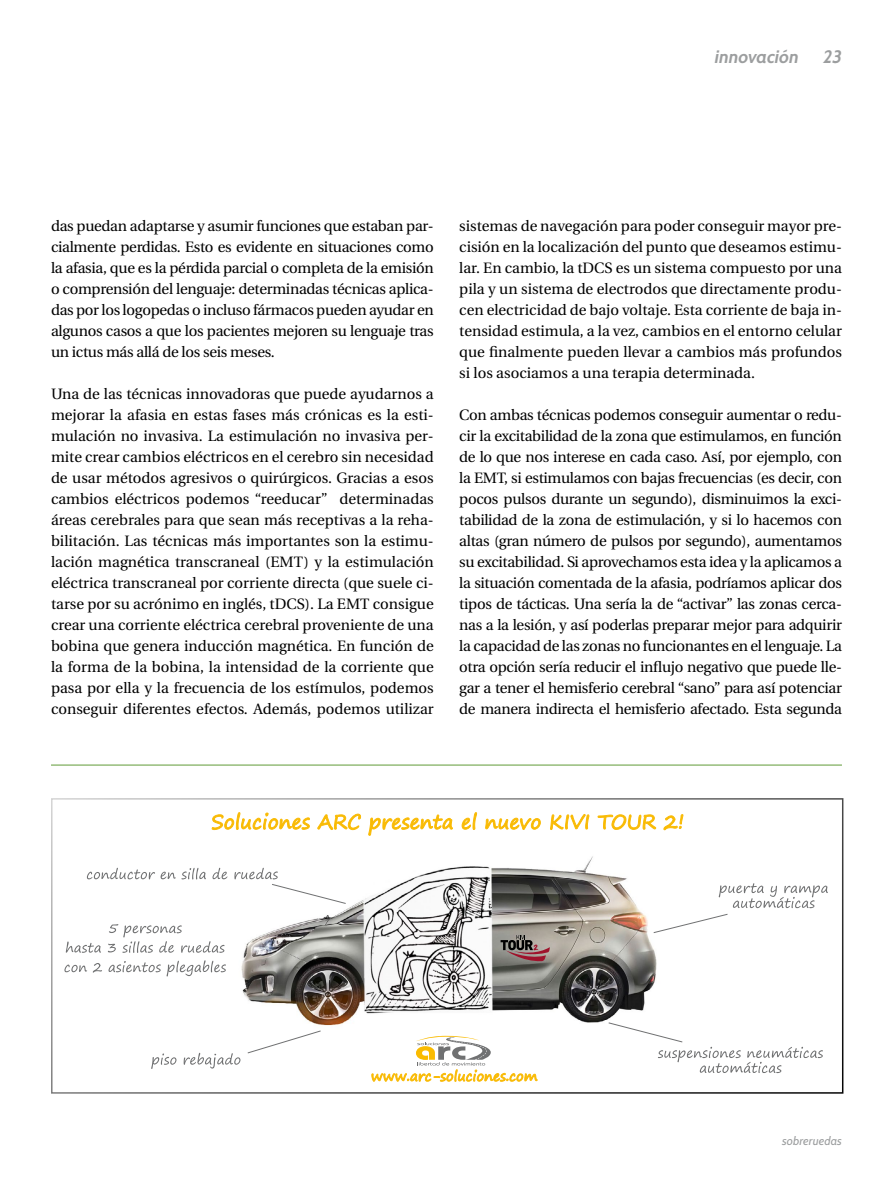
<style>
.page{position:relative;width:893px;height:1195px;background:#fff}
.page>*{position:absolute;margin:0;border:0;box-sizing:border-box;transform-origin:0 0}
.t1{font:italic 700 18px "Cabin";color:#9c9e9f}
.t2{font:15px/21px "Utopia";letter-spacing:-.015em;color:#000;text-align:justify}
.t3{font:italic 12px "Cabin";letter-spacing:.01em;color:#9c9e9f}
</style>
<div class="page">
<img style="left:211px;top:813px;width:473px;height:256px">
<svg style="left:87px;top:868px;width:68px;height:11px"></svg>
<svg style="left:161px;top:868px;width:45px;height:11px"></svg>
<svg style="left:212px;top:868px;width:15px;height:11px"></svg>
<svg style="left:248px;top:1031px;width:73px;height:22px"></svg>
<svg style="left:151px;top:1053px;width:25px;height:16px"></svg>
<svg style="left:184px;top:1053px;width:56px;height:15px"></svg>
<svg style="left:609px;top:1023px;width:214px;height:50px"></svg>
<svg style="left:654px;top:914px;width:73px;height:19px"></svg>
<svg style="left:719px;top:883px;width:109px;height:25px"></svg>
<svg style="left:66px;top:941px;width:35px;height:12px"></svg>
<svg style="left:108px;top:924px;width:116px;height:29px"></svg>
<svg style="left:64px;top:964px;width:23px;height:8px"></svg>
<svg style="left:93px;top:963px;width:9px;height:9px"></svg>
<svg style="left:108px;top:961px;width:53px;height:11px"></svg>
<svg style="left:167px;top:960px;width:59px;height:16px"></svg>
<svg style="left:212px;top:812px;width:98px;height:22px"></svg>
<svg style="left:317px;top:814px;width:44px;height:16px"></svg>
<svg style="left:368px;top:814px;width:85px;height:25px"></svg>
<svg style="left:462px;top:812px;width:15px;height:18px"></svg>
<svg style="left:485px;top:818px;width:56px;height:12px"></svg>
<svg style="left:550px;top:814px;width:39px;height:20px"></svg>
<svg style="left:598px;top:814px;width:58px;height:20px"></svg>
<svg style="left:663px;top:814px;width:20px;height:16px"></svg>
<svg style="left:234px;top:868px;width:112px;height:35px"></svg>
<svg style="left:501px;top:935px;width:49px;height:27px"></svg>
<svg style="left:371px;top:1036px;width:167px;height:46px"></svg>
<hr style="left:51px;top:765px;width:791px;height:1px;background:#609a37">
<p class="t1" style="left:715px;top:46px;width:86px">innovación</p>
<p class="t1" style="left:823px;top:46px;width:20px">23</p>
<p class="t2" style="left:51px;top:216px;width:384px">das puedan adaptarse y asumir funciones que estaban par&shy;cialmente perdidas. Esto es evidente en situaciones como la afasia, que es la pérdida parcial o completa de la emisión o comprensión del lenguaje: determinadas técnicas aplica&shy;das por los logopedas o incluso fármacos pueden ayudar en algunos casos a que los pacientes mejoren su lenguaje tras un ictus más allá de los seis meses.</p>
<p class="t2" style="left:51px;top:384px;width:384px">Una de las técnicas innovadoras que puede ayudarnos a mejorar la afasia en estas fases más crónicas es la esti&shy;mulación no invasiva. La estimulación no invasiva per&shy;mite crear cambios eléctricos en el cerebro sin necesidad de usar métodos agresivos o quirúrgicos. Gracias a esos cambios eléctricos podemos “reeducar” determinadas áreas cerebrales para que sean más receptivas a la reha&shy;bilitación. Las técnicas más importantes son la estimu&shy;lación magnética transcraneal (EMT) y la estimulación eléctrica transcraneal por corriente directa (que suele ci&shy;tarse por su acrónimo en inglés, tDCS). La EMT consigue crear una corriente eléctrica cerebral proveniente de una bobina que genera inducción magnética. En función de la forma de la bobina, la intensidad de la corriente que pasa por ella y la frecuencia de los estímulos, podemos conseguir diferentes efectos. Además, podemos utilizar</p>
<p class="t2" style="left:459px;top:216px;width:384px">sistemas de navegación para poder conseguir mayor pre&shy;cisión en la localización del punto que deseamos estimu&shy;lar. En cambio, la tDCS es un sistema compuesto por una pila y un sistema de electrodos que directamente produ&shy;cen electricidad de bajo voltaje. Esta corriente de baja in&shy;tensidad estimula, a la vez, cambios en el entorno celular que finalmente pueden llevar a cambios más profundos si los asociamos a una terapia determinada.</p>
<p class="t2" style="left:459px;top:405px;width:384px">Con ambas técnicas podemos conseguir aumentar o redu&shy;cir la excitabilidad de la zona que estimulamos, en función de lo que nos interese en cada caso. Así, por ejemplo, con la EMT, si estimulamos con bajas frecuencias (es decir, con pocos pulsos durante un segundo), disminuimos la exci&shy;tabilidad de la zona de estimulación, y si lo hacemos con altas (gran número de pulsos por segundo), aumentamos su excitabilidad. Si aprovechamos esta idea y la aplicamos a la situación comentada de la afasia, podríamos aplicar dos tipos de tácticas. Una sería la de “activar” las zonas cerca&shy;nas a la lesión, y así poderlas preparar mejor para adquirir la capacidad de las zonas no funcionantes en el lenguaje. La otra opción sería reducir el influjo negativo que puede lle&shy;gar a tener el hemisferio cerebral “sano” para así potenciar de manera indirecta el hemisferio afectado. Esta segunda</p>
<p class="t3" style="left:782px;top:1133px;width:61px">sobreruedas</p>
</div>
